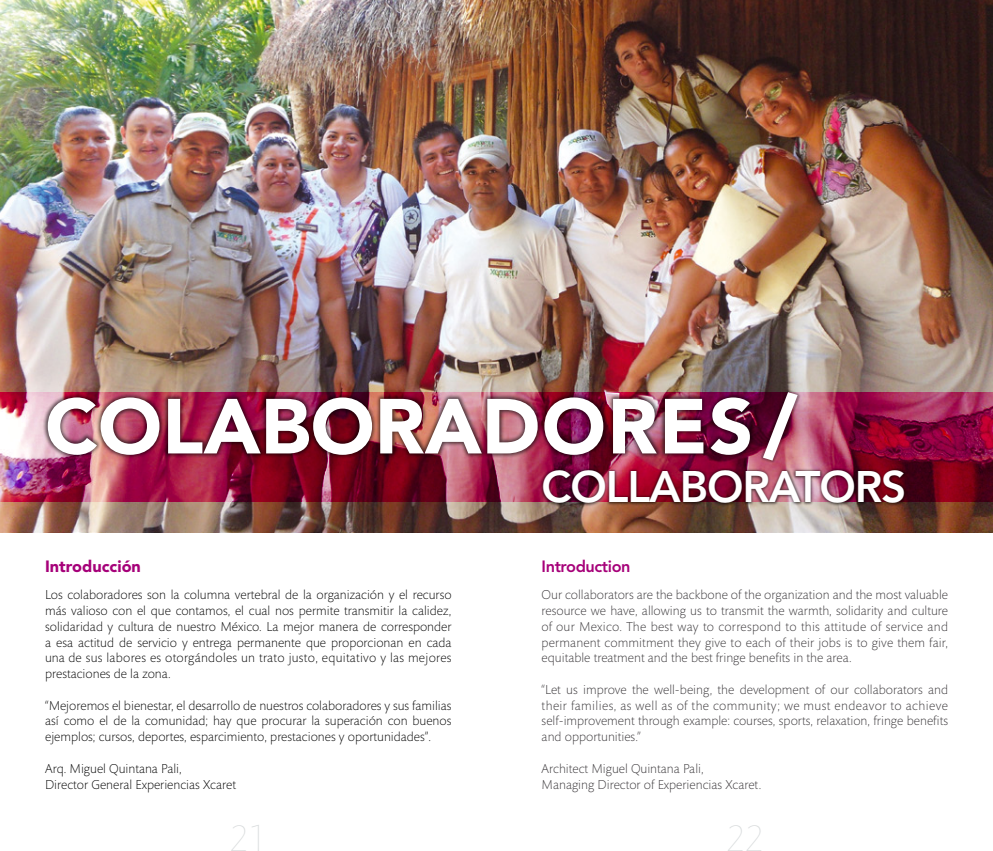
<style>
.page{position:relative;width:993px;height:851px;background:#fff}
.page>*{position:absolute;margin:0;border:0;box-sizing:border-box;transform-origin:0 0}
.t1{font:900 84px "Avenir LT Std";color:#fff}
.t2{font:900 77px "Avenir LT Std";color:#fff}
.t3{font:800 43.75px "Avenir LT Std";letter-spacing:-.025em;color:#fff}
.t4{font:200 37.5px "Mundo Sans Std";color:#d8dbdc}
.t5{font:900 16.25px "Avenir LT Std";color:#a60079}
.t6{font:800 16.25px "Avenir LT Std";letter-spacing:-.025em;color:#a60079}
.t7{font:300 13.12px/15.8px "Mundo Sans Std";color:#000;text-align:justify}
.t8{font:300 13.12px/15.8px "Mundo Sans Std";color:#373437;text-align:justify}
</style>
<div class="page">
<img style="left:0;top:0;width:992px;height:532px">
<img style="left:0;top:392px;width:992px;height:110px">
<div style="left:42px;top:393px;width:712px;height:65px;background:#000;opacity:.6"></div>
<div style="left:540px;top:468px;width:367px;height:38px;background:#000;opacity:.6"></div>
<div style="left:760px;top:389px;width:40px;height:74px;background:#000;opacity:.3"></div>
<h1 class="t1" style="left:763px;top:376px;width:36px">/</h1>
<h2 class="t2" style="left:45px;top:380px;width:709px">COLABORADORES</h2>
<h3 class="t3" style="left:541px;top:461px;width:366px">COLLABORATORS</h3>
<p class="t5" style="left:45px;top:556px;width:97px">Introducción</p>
<p class="t7" style="left:45px;top:587px;width:408px">Los colaboradores son la columna vertebral de la organización y el recurso más valioso con el que contamos, el cual nos permite transmitir la calidez, solidaridad y cultura de nuestro México. La mejor manera de corresponder a esa actitud de servicio y entrega permanente que proporcionan en cada una de sus labores es otorgándoles un trato justo, equitativo y las mejores prestaciones de la zona.</p>
<p class="t7" style="left:45px;top:697px;width:408px">“Mejoremos el bienestar, el desarrollo de nuestros colaboradores y sus familias así como el de la comunidad; hay que procurar la superación con buenos ejemplos; cursos, deportes, esparcimiento, prestaciones y oportunidades”.</p>
<p class="t7" style="left:45px;top:760px;width:192px">Arq. Miguel Quintana Pali,<br>Director General Experiencias Xcaret</p>
<p class="t6" style="left:541px;top:557px;width:90px">Introduction</p>
<p class="t8" style="left:541px;top:587px;width:408px">Our collaborators are the backbone of the organization and the most valuable resource we have, allowing us to transmit the warmth, solidarity and culture of our Mexico. The best way to correspond to this attitude of service and permanent commitment they give to each of their jobs is to give them fair, equitable treatment and the best fringe benefits in the area.</p>
<p class="t8" style="left:541px;top:682px;width:408px">“Let us improve the well-being, the development of our collaborators and their families, as well as of the community; we must endeavor to achieve self-improvement through example: courses, sports, relaxation, fringe benefits and opportunities.”</p>
<p class="t8" style="left:541px;top:760px;width:221px">Architect Miguel Quintana Pali,<br>Managing Director of Experiencias Xcaret.</p>
<h3 class="t4" style="left:229px;top:818px;width:39px">21</h3>
<h3 class="t4" style="left:725px;top:818px;width:39px">22</h3>
</div>
